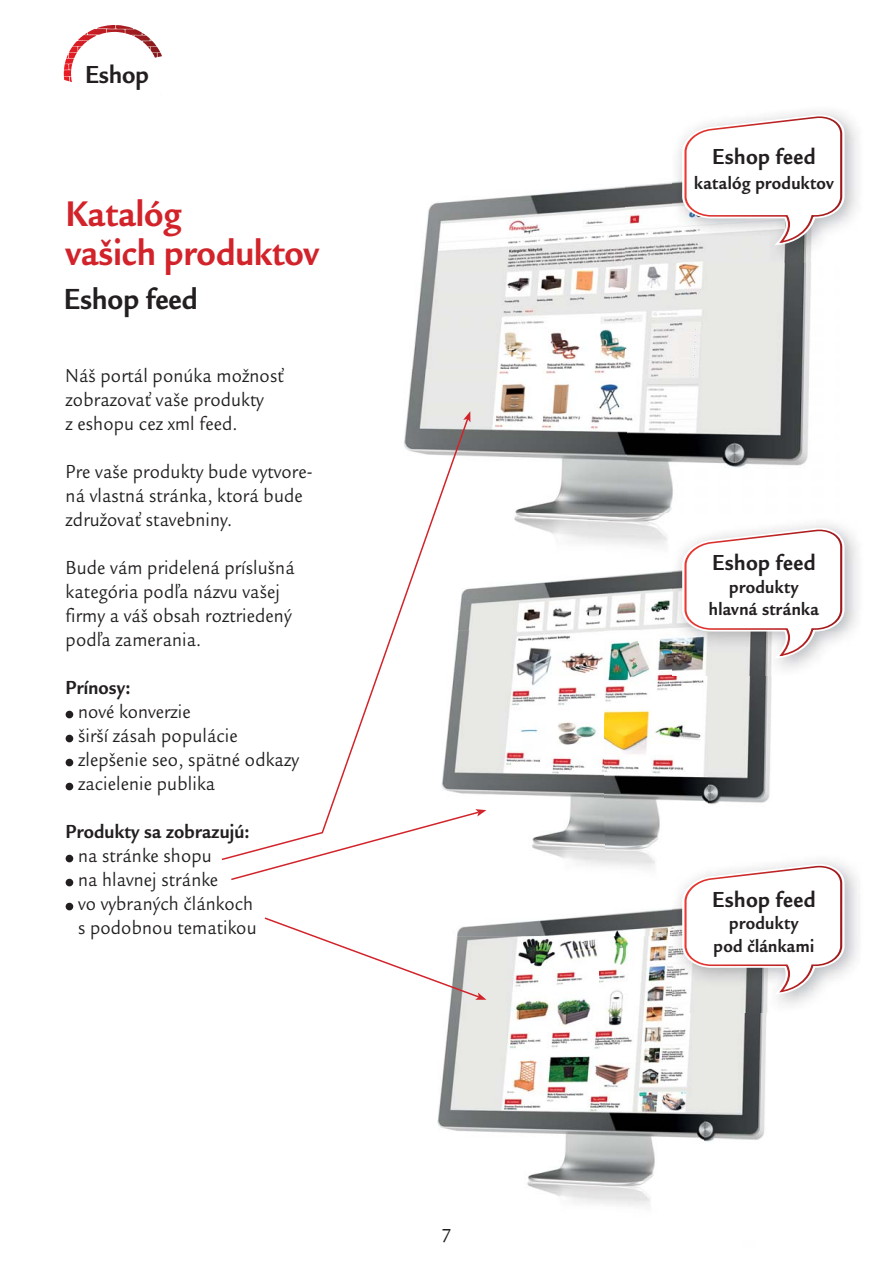
<style>
.page{position:relative;width:893px;height:1263px;background:#fff}
.page>*{position:absolute;margin:0;border:0;box-sizing:border-box;transform-origin:0 0}
.t1{font:700 36.9px/39px "Legacy Sans Itc TEE";color:#d2232a;scale:.9 1}
.t2{font:700 30.15px "Legacy Sans Itc TEE";color:#231f20;scale:.9 1}
.t3{font:700 25.5px "Legacy Sans Itc TEE";color:#231f20;scale:.9 1}
.t4{font:700 22.5px "Legacy Sans Itc TEE";letter-spacing:.025em;color:#231f20;scale:.9 1}
.t5{font:19.5px/24px "Legacy Sans Itc TEE";letter-spacing:.01em;color:#231f20;scale:.9 1}
.t6{font:700 19.5px "Legacy Sans Itc TEE";letter-spacing:.01em;color:#231f20;scale:.9 1}
.t7{font:700 18px/22.5px "Legacy Sans Itc TEE";letter-spacing:.02em;color:#231f20;text-align:center;scale:.9 1}
</style>
<div class="page">
<img style="left:406px;top:182px;width:273px;height:331px">
<img style="left:679px;top:263px;width:132px;height:205px">
<img style="left:437px;top:936px;width:163px;height:267px">
<img style="left:600px;top:936px;width:104px;height:270px">
<img style="left:704px;top:1012px;width:63px;height:130px">
<img style="left:468px;top:630px;width:136px;height:221px">
<img style="left:604px;top:630px;width:104px;height:221px">
<img style="left:708px;top:676px;width:64px;height:129px">
<img style="left:468px;top:513px;width:204px;height:117px">
<img style="left:486px;top:851px;width:186px;height:85px">
<img style="left:672px;top:111px;width:186px;height:152px">
<svg style="left:682px;top:115px;width:162px;height:130px"></svg>
<img style="left:672px;top:524px;width:186px;height:152px">
<svg style="left:682px;top:528px;width:162px;height:130px"></svg>
<img style="left:672px;top:861px;width:187px;height:151px">
<svg style="left:682px;top:864px;width:162px;height:131px"></svg>
<div style="left:66px;top:711px;width:7px;height:7px;background:#231f20;border-radius:50%"></div>
<div style="left:66px;top:735px;width:7px;height:7px;background:#231f20;border-radius:50%"></div>
<div style="left:66px;top:759px;width:7px;height:7px;background:#231f20;border-radius:50%"></div>
<div style="left:66px;top:783px;width:7px;height:7px;background:#231f20;border-radius:50%"></div>
<div style="left:66px;top:855px;width:7px;height:7px;background:#231f20;border-radius:50%"></div>
<div style="left:66px;top:879px;width:7px;height:7px;background:#231f20;border-radius:50%"></div>
<div style="left:66px;top:903px;width:7px;height:7px;background:#231f20;border-radius:50%"></div>
<svg style="left:64px;top:25px;width:98px;height:57px"></svg>
<svg style="left:265px;top:917px;width:221px;height:83px"></svg>
<svg style="left:231px;top:809px;width:255px;height:71px"></svg>
<svg style="left:222px;top:419px;width:246px;height:441px"></svg>
<svg style="left:463px;top:411px;width:7px;height:11px"></svg>
<h3 class="t3" style="left:85px;top:63px;width:72px">Eshop</h3>
<h1 class="t1" style="left:66px;top:199px;width:283px">Katalóg<br>vašich produktov</h1>
<h2 class="t2" style="left:64px;top:286px;width:150px">Eshop feed</h2>
<p class="t5" style="left:66px;top:366px;width:244px">Náš portál ponúka možnosť zobrazovať vaše produkty<br>z eshopu cez xml feed.</p>
<p class="t5" style="left:66px;top:462px;width:276px">Pre vaše produkty bude vytvore&shy;ná vlastná stránka, ktorá bude združovať stavebniny.</p>
<p class="t5" style="left:66px;top:558px;width:256px">Bude vám pridelená príslušná kategória podľa názvu vašej firmy a váš obsah roztriedený podľa zamerania.</p>
<p class="t6" style="left:66px;top:679px;width:74px">Prínosy:</p>
<p class="t5" style="left:78px;top:702px;width:247px">nové konverzie<br>širší zásah populácie zlepšenie seo, spätné odkazy zacielenie publika</p>
<p class="t6" style="left:66px;top:823px;width:206px">Produkty sa zobrazujú:</p>
<p class="t5" style="left:78px;top:846px;width:200px">na stránke shopu<br>na hlavnej stránke<br>vo vybraných článkoch s podobnou tematikou</p>
<p class="t5" style="left:441px;top:1226px;width:13px">7</p>
<p class="t4" style="left:712px;top:146px;width:117px">Eshop feed</p>
<p class="t7" style="left:694px;top:174px;width:156px">katalóg produktov</p>
<p class="t4" style="left:712px;top:553px;width:117px">Eshop feed</p>
<p class="t7" style="left:709px;top:578px;width:124px">produkty hlavná stránka</p>
<p class="t4" style="left:712px;top:889px;width:117px">Eshop feed</p>
<p class="t7" style="left:714px;top:914px;width:113px">produkty pod článkami</p>
</div>
